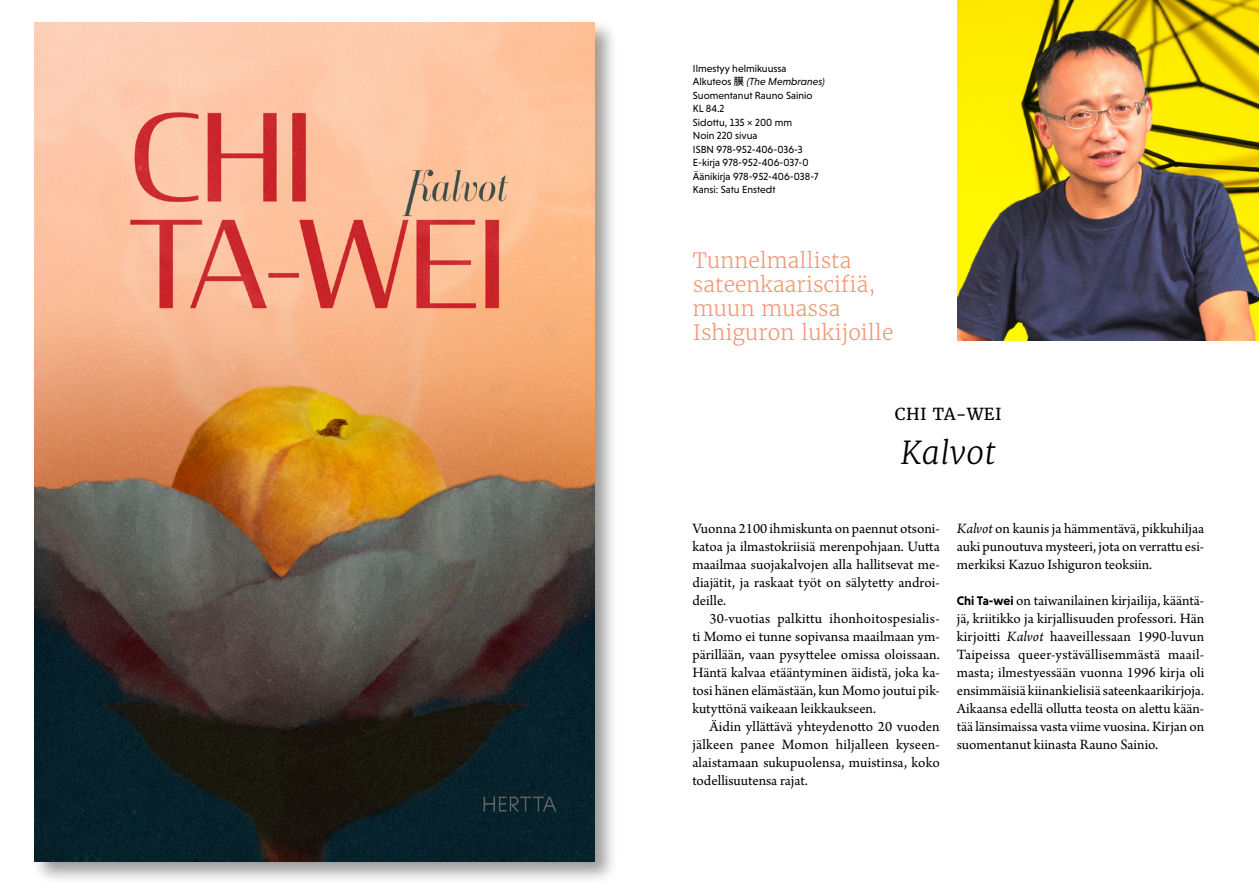
<style>
.page{position:relative;width:1259px;height:893px;background:#fff}
.page>*{position:absolute;margin:0;border:0;box-sizing:border-box;transform-origin:0 0}
.t1{font:italic 300 31.5px "Merriweather";letter-spacing:.01em;color:#000}
.t2{font:300 21px/24px "Merriweather";color:#f39673}
.t3{font:16.5px "Merriweather";letter-spacing:.02em;color:#000}
.t4{font:15px/18px "Arno Pro";color:#000;text-align:justify}
.t5{font:10.5px/13.5px "Niveau Grotesk";color:#000}
.s1{font-family:"Arial Unicode MS"}
.s2{font-style:italic}
.s3{font-family:"Niveau Grotesk";font-weight:700;font-size:12.75px}
</style>
<div class="page">
<div style="left:31px;top:18px;width:587px;height:867px;background:#000;opacity:.4"></div>
<img style="left:35px;top:23px;width:559px;height:839px">
<img style="left:957px;top:0;width:302px;height:340px">
<p class="t5" style="left:693px;top:61px;width:133px">Ilmestyy helmikuussa<br>Alkuteos <span class="s1">膜</span> <span class="s2">(The Membranes)<br></span>Suomentanut Rauno Sainio<br>KL 84.2<br>Sidottu, 135 × 200 mm<br>Noin 220 sivua<br>ISBN 978-952-406-036-3<br>E-kirja 978-952-406-037-0<br>Äänikirja 978-952-406-038-7<br>Kansi: Satu Enstedt</p>
<h2 class="t2" style="left:693px;top:249px;width:202px">Tunnelmallista sateenkaariscifiä, muun muassa<br>Ishiguron lukijoille</h2>
<p class="t3" style="left:895px;top:404px;width:108px">CHI TA-WEI</p>
<h1 class="t1" style="left:901px;top:433px;width:96px">Kalvot</h1>
<p class="t4" style="left:692px;top:520px;width:249px">Vuonna 2100 ihmiskunta on paennut otsoni&shy;katoa ja ilmastokriisiä merenpohjaan. Uutta maailmaa suojakalvojen alla hallitsevat me&shy;diajätit, ja raskaat työt on sälytetty androi&shy;deille.</p>
<p class="t4" style="left:692px;top:610px;width:249px;text-indent:17px">30-vuotias palkittu ihonhoitospesialis&shy;ti Momo ei tunne sopivansa maailmaan ym&shy;pärillään, vaan pysyttelee omissa oloissaan.<br>Häntä kalvaa etääntyminen äidistä, joka ka&shy;tosi hänen elämästään, kun Momo joutui pik&shy;kutyttönä vaikeaan leikkaukseen.</p>
<p class="t4" style="left:692px;top:718px;width:249px;text-indent:17px">Äidin yllättävä yhteydenotto 20 vuoden jälkeen panee Momon hiljalleen kyseen&shy;alaistamaan sukupuolensa, muistinsa, koko todellisuutensa rajat.</p>
<p class="t4" style="left:957px;top:520px;width:249px"><span class="s2">Kalvot</span> on kaunis ja hämmentävä, pikkuhiljaa auki punoutuva mysteeri, jota on verrattu esi&shy;merkiksi Kazuo Ishiguron teoksiin.</p>
<p class="t4" style="left:957px;top:592px;width:249px"><span class="s3">Chi Ta-wei</span> on taiwanilainen kirjailija, kääntä&shy;jä, kriitikko ja kirjallisuuden professori. Hän kirjoitti <span class="s2">Kalvot</span> haaveillessaan 1990-luvun Taipeissa queer-ystävällisemmästä maail&shy;masta; ilmestyessään vuonna 1996 kirja oli ensimmäisiä kiinankielisiä sateenkaarikirjoja.<br>Aikaansa edellä ollutta teosta on alettu kään&shy;tää länsimaissa vasta viime vuosina. Kirjan on suomentanut kiinasta Rauno Sainio.</p>
</div>
